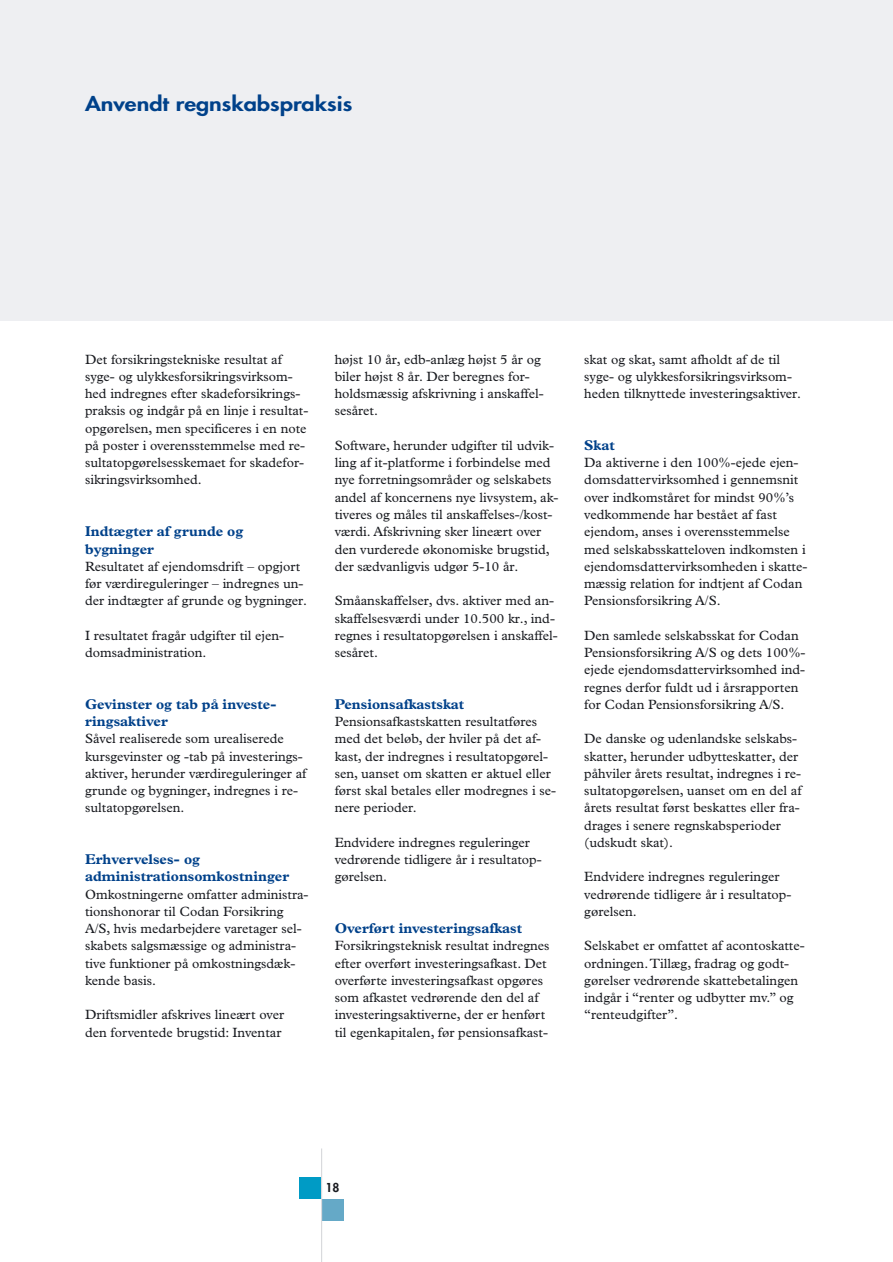
<style>
.page{position:relative;width:893px;height:1262px;background:#fff}
.page>*{position:absolute;margin:0;border:0;box-sizing:border-box;transform-origin:0 0}
.t1{font:800 19.5px "Futura";color:#00418a;scale:1.2 1}
.t2{font:700 14.25px/17.2px "Plantin";color:#00418a}
.t3{font:13.5px/17.2px "Plantin";color:#191b20}
.t4{font:800 12px "Futura";color:#191b20}
</style>
<div class="page">
<div style="left:0;top:0;width:892px;height:321px;background:#eeeff2"></div>
<div style="left:300px;top:1177px;width:21px;height:21px;background:#009bc5"></div>
<div style="left:322px;top:1198px;width:21px;height:22px;background:#65a9c7"></div>
<hr style="left:321px;top:1148px;width:1px;height:113px;background:#d2d4d7">
<h1 class="t1" style="left:85px;top:94px;width:224px">Anvendt regnskabspraksis</h1>
<p class="t3" style="left:85px;top:352px;width:225px">Det forsikringstekniske resultat af syge- og ulykkesforsikringsvirksom&shy;hed indregnes efter skadeforsikrings&shy;praksis og indgår på en linje i resultat&shy;opgørelsen, men specificeres i en note på poster i overensstemmelse med re&shy;sultatopgørelsesskemaet for skadefor&shy;sikringsvirksomhed.</p>
<p class="t2" style="left:85px;top:524px;width:160px">Indtægter af grunde og bygninger</p>
<p class="t3" style="left:85px;top:559px;width:223px">Resultatet af ejendomsdrift – opgjort før værdireguleringer – indregnes un&shy;der indtægter af grunde og bygninger.</p>
<p class="t3" style="left:85px;top:628px;width:200px">I resultatet fragår udgifter til ejen&shy;domsadministration.</p>
<p class="t2" style="left:85px;top:696px;width:193px">Gevinster og tab på investe&shy;ringsaktiver</p>
<p class="t3" style="left:85px;top:731px;width:223px">Såvel realiserede som urealiserede kursgevinster og -tab på investerings&shy;aktiver, herunder værdireguleringer af grunde og bygninger, indregnes i re&shy;sultatopgørelsen.</p>
<p class="t2" style="left:85px;top:852px;width:205px">Erhvervelses- og administrationsomkostninger</p>
<p class="t3" style="left:85px;top:886px;width:225px">Omkostningerne omfatter administra&shy;tionshonorar til Codan Forsikring A/S, hvis medarbejdere varetager sel&shy;skabets salgsmæssige og administra&shy;tive funktioner på omkostningsdæk&shy;kende basis.</p>
<p class="t3" style="left:85px;top:1007px;width:200px">Driftsmidler afskrives lineært over den forventede brugstid: Inventar</p>
<p class="t3" style="left:334px;top:352px;width:210px">højst 10 år, edb-anlæg højst 5 år og biler højst 8 år. Der beregnes for&shy;holdsmæssig afskrivning i anskaffel&shy;sesåret.</p>
<p class="t3" style="left:334px;top:438px;width:225px">Software, herunder udgifter til udvik&shy;ling af it-platforme i forbindelse med nye forretningsområder og selskabets andel af koncernens nye livsystem, ak&shy;tiveres og måles til anskaffelses-/kost&shy;værdi. Afskrivning sker lineært over den vurderede økonomiske brugstid, der sædvanligvis udgør 5-10 år.</p>
<p class="t3" style="left:334px;top:593px;width:224px">Småanskaffelser, dvs. aktiver med an&shy;skaffelsesværdi under 10.500 kr., ind&shy;regnes i resultatopgørelsen i anskaffel&shy;sesåret.</p>
<p class="t2" style="left:334px;top:696px;width:131px">Pensionsafkastskat</p>
<p class="t3" style="left:334px;top:714px;width:223px">Pensionsafkastskatten resultatføres med det beløb, der hviler på det af&shy;kast, der indregnes i resultatopgørel&shy;sen, uanset om skatten er aktuel eller først skal betales eller modregnes i se&shy;nere perioder.</p>
<p class="t3" style="left:334px;top:835px;width:208px">Endvidere indregnes reguleringer vedrørende tidligere år i resultatop&shy;gørelsen.</p>
<p class="t2" style="left:334px;top:921px;width:189px">Overført investeringsafkast</p>
<p class="t3" style="left:334px;top:938px;width:216px">Forsikringsteknisk resultat indregnes efter overført investeringsafkast. Det overførte investeringsafkast opgøres som afkastet vedrørende den del af investeringsaktiverne, der er henført til egenkapitalen, før pensionsafkast-</p>
<p class="t3" style="left:584px;top:352px;width:218px">skat og skat, samt afholdt af de til syge- og ulykkesforsikringsvirksom&shy;heden tilknyttede investeringsaktiver.</p>
<p class="t2" style="left:584px;top:438px;width:32px">Skat</p>
<p class="t3" style="left:584px;top:455px;width:225px">Da aktiverne i den 100%-ejede ejen&shy;domsdattervirksomhed i gennemsnit over indkomståret for mindst 90%’s vedkommende har bestået af fast ejendom, anses i overensstemmelse med selskabsskatteloven indkomsten i ejendomsdattervirksomheden i skatte&shy;mæssig relation for indtjent af Codan Pensionsforsikring A/S.</p>
<p class="t3" style="left:584px;top:628px;width:223px">Den samlede selskabsskat for Codan Pensionsforsikring A/S og dets 100%- ejede ejendomsdattervirksomhed ind&shy;regnes derfor fuldt ud i årsrapporten for Codan Pensionsforsikring A/S.</p>
<p class="t3" style="left:584px;top:731px;width:219px">De danske og udenlandske selskabs&shy;skatter, herunder udbytteskatter, der påhviler årets resultat, indregnes i re&shy;sultatopgørelsen, uanset om en del af årets resultat først beskattes eller fra&shy;drages i senere regnskabsperioder (udskudt skat).</p>
<p class="t3" style="left:584px;top:869px;width:208px">Endvidere indregnes reguleringer vedrørende tidligere år i resultatop&shy;gørelsen.</p>
<p class="t3" style="left:584px;top:938px;width:222px">Selskabet er omfattet af acontoskatte&shy;ordningen.Tillæg, fradrag og godt&shy;gørelser vedrørende skattebetalingen indgår i “renter og udbytter mv.” og “renteudgifter”.</p>
<p class="t4" style="left:325px;top:1182px;width:15px">18</p>
</div>
